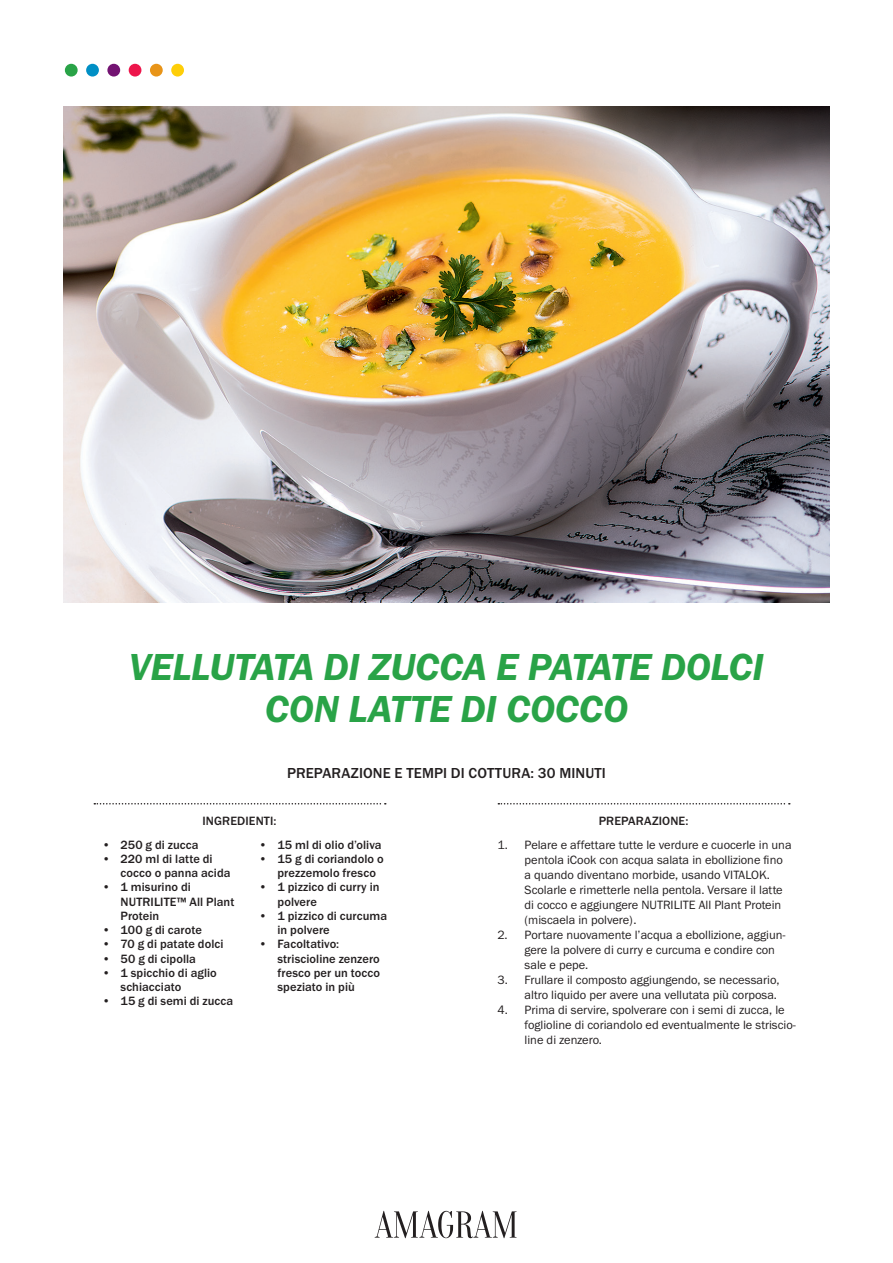
<style>
.page{position:relative;width:893px;height:1263px;background:#fff}
.page>*{position:absolute;margin:0;border:0;box-sizing:border-box;transform-origin:0 0}
.Cards_description_He{font:39px/42px "Franklin Gothic URW Dem Ita";letter-spacing:-.01em;color:#29a347;text-align:center}
.TIME_Versal_10pt{font:500 15px "Franklin Gothic URW";letter-spacing:.01em;color:#231f20}
.t1{font:12.45px/15px "Franklin Gothic URW Boo";color:#231f20}
.INGREDIENTS_Versal_8{font:500 12.45px/14.2px "Franklin Gothic URW";letter-spacing:.005em;color:#231f20}
.s1{font-family:"Franklin Gothic URW Boo";font-weight:400}
</style>
<div class="page">
<img style="left:64px;top:106px;width:765px;height:497px">
<svg style="left:498px;top:803px;width:292px;height:1px"></svg>
<svg style="left:94px;top:803px;width:292px;height:1px"></svg>
<div style="left:171px;top:64px;width:13px;height:13px;background:#fece08;border-radius:50%"></div>
<div style="left:150px;top:64px;width:13px;height:13px;background:#e89418;border-radius:50%"></div>
<div style="left:129px;top:64px;width:12px;height:13px;background:#ed164b;border-radius:50%"></div>
<div style="left:107px;top:64px;width:13px;height:13px;background:#731372;border-radius:50%"></div>
<div style="left:86px;top:64px;width:13px;height:13px;background:#008fc5;border-radius:50%"></div>
<div style="left:65px;top:64px;width:13px;height:13px;background:#29a347;border-radius:50%"></div>
<svg style="left:375px;top:1211px;width:142px;height:27px"></svg>
<p class="Cards_description_He" style="left:129px;top:644px;width:636px">VELLUTATA DI ZUCCA E PATATE DOLCI<br>CON LATTE DI COCCO</p>
<p class="TIME_Versal_10pt" style="left:287px;top:764px;width:320px">PREPARAZIONE E TEMPI DI COTTURA: 30 MINUTI</p>
<p class="INGREDIENTS_Versal_8" style="left:203px;top:813px;width:75px">INGREDIENTI:</p>
<p class="INGREDIENTS_Versal_8" style="left:102px;top:837px;width:98px"><span class="s1">•</span> 250 g di zucca</p>
<p class="INGREDIENTS_Versal_8" style="left:121px;top:851px;width:112px;text-indent:-18px"><span class="s1">•</span> 220 ml di latte di cocco o panna acida</p>
<p class="INGREDIENTS_Versal_8" style="left:121px;top:880px;width:115px;text-indent:-18px"><span class="s1">•</span> 1 misurino di<br>NUTRILITE™ All Plant<br>Protein</p>
<p class="INGREDIENTS_Versal_8" style="left:102px;top:922px;width:101px"><span class="s1">•</span> 100 g di carote</p>
<p class="INGREDIENTS_Versal_8" style="left:102px;top:937px;width:123px"><span class="s1">•</span> 70 g di patate dolci</p>
<p class="INGREDIENTS_Versal_8" style="left:102px;top:951px;width:95px"><span class="s1">•</span> 50 g di cipolla</p>
<p class="INGREDIENTS_Versal_8" style="left:121px;top:965px;width:98px;text-indent:-18px"><span class="s1">•</span> 1 spicchio di aglio schiacciato</p>
<p class="INGREDIENTS_Versal_8" style="left:102px;top:994px;width:133px"><span class="s1">•</span> 15 g di semi di zucca</p>
<p class="INGREDIENTS_Versal_8" style="left:259px;top:837px;width:124px"><span class="s1">•</span> 15 ml di olio d’oliva</p>
<p class="INGREDIENTS_Versal_8" style="left:277px;top:851px;width:108px;text-indent:-18px"><span class="s1">•</span> 15 g di coriandolo o prezzemolo fresco</p>
<p class="INGREDIENTS_Versal_8" style="left:277px;top:880px;width:104px;text-indent:-18px"><span class="s1">•</span> 1 pizzico di curry in polvere</p>
<p class="INGREDIENTS_Versal_8" style="left:277px;top:908px;width:111px;text-indent:-18px"><span class="s1">•</span> 1 pizzico di curcuma in polvere</p>
<p class="INGREDIENTS_Versal_8" style="left:277px;top:937px;width:104px;text-indent:-18px"><span class="s1">•</span> Facoltativo: striscioline zenzero fresco per un tocco speziato in più</p>
<p class="INGREDIENTS_Versal_8" style="left:599px;top:813px;width:91px">PREPARAZIONE:</p>
<p class="t1" style="left:525px;top:837px;width:269px;text-indent:-27px">1. Pelare e affettare tutte le verdure e cuocerle in una pentola iCook con acqua salata in ebollizione fino a quando diventano morbide, usando VITALOK.<br>Scolarle e rimetterle nella pentola. Versare il latte di cocco e aggiungere NUTRILITE All Plant Protein (miscaela in polvere).</p>
<p class="t1" style="left:525px;top:927px;width:263px;text-indent:-27px">2. Portare nuovamente l’acqua a ebollizione, aggiun&shy;gere la polvere di curry e curcuma e condire con sale e pepe.</p>
<p class="t1" style="left:498px;top:972px;width:283px;text-align:right">3. Frullare il composto aggiungendo, se necessario, altro liquido per avere una vellutata più corposa.</p>
<p class="t1" style="left:525px;top:1002px;width:273px;text-indent:-27px">4. Prima di servire, spolverare con i semi di zucca, le foglioline di coriandolo ed eventualmente le striscio&shy;line di zenzero.</p>
</div>
